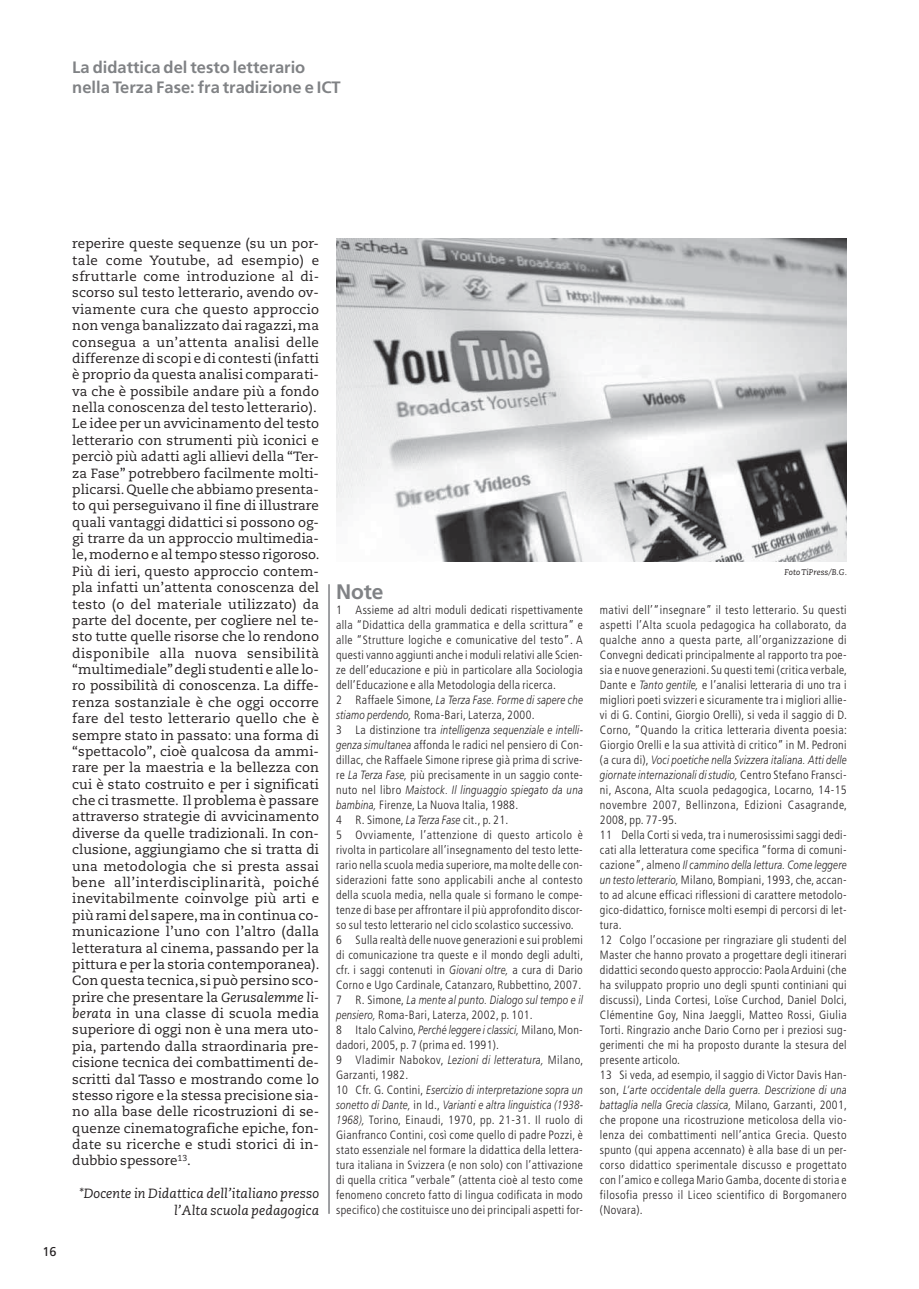
<style>
.page{position:relative;width:919px;height:1289px;background:#fff}
.page>*{position:absolute;margin:0;border:0;box-sizing:border-box;transform-origin:0 0}
.t1{font:700 21px "Frutiger";color:#808285}
.t2{font:700 16.5px/19.5px "Frutiger";color:#808285}
.t3{font:13.35px/16.4px "Caecilia";letter-spacing:.005em;color:#231f20}
.t4{font:italic 13.35px/16.4px "Caecilia";letter-spacing:.01em;color:#231f20;text-align:right}
.t5{font:12.75px "Frutiger";color:#231f20}
.t6{font:300 condensed 12px/15px "Frutiger";letter-spacing:.03em;color:#231f20}
.t7{font:italic 8.25px "Caecilia";letter-spacing:.01em;color:#231f20}
.s1{font-style:italic}
.s2{font-style:italic;font-stretch:normal}
</style>
<div class="page">
<img style="left:336px;top:238px;width:510px;height:323px">
<hr style="left:328px;top:584px;width:2px;height:629px;background:#808285">
<h2 class="t2" style="left:72px;top:59px;width:270px">La didattica del testo letterario nella Terza Fase: fra tradizione e ICT</h2>
<p class="t5" style="left:43px;top:1246px;width:16px">16</p>
<p class="t3" style="left:72px;top:236px;width:249px">reperire queste sequenze (su un por&shy;tale come Youtube, ad esempio) e sfruttarle come introduzione al di&shy;scorso sul testo letterario, avendo ov&shy;viamente cura che questo approccio non venga banalizzato dai ragazzi, ma consegua a un’attenta analisi delle differenze di scopi e di contesti (infatti è proprio da questa analisi comparati&shy;va che è possibile andare più a fondo nella conoscenza del testo letterario).<br>Le idee per un avvicinamento del testo letterario con strumenti più iconici e perciò più adatti agli allievi della “Ter&shy;za Fase” potrebbero facilmente molti&shy;plicarsi. Quelle che abbiamo presenta&shy;to qui perseguivano il fine di illustrare quali vantaggi didattici si possono og&shy;gi trarre da un approccio multimedia&shy;le, moderno e al tempo stesso rigoroso.<br>Più di ieri, questo approccio contem&shy;pla infatti un’attenta conoscenza del testo (o del materiale utilizzato) da parte del docente, per cogliere nel te&shy;sto tutte quelle risorse che lo rendono disponibile alla nuova sensibilità “multimediale” degli studenti e alle lo&shy;ro possibilità di conoscenza. La diffe&shy;renza sostanziale è che oggi occorre fare del testo letterario quello che è sempre stato in passato: una forma di “spettacolo”, cioè qualcosa da ammi&shy;rare per la maestria e la bellezza con cui è stato costruito e per i significati che ci trasmette. Il problema è passare attraverso strategie di avvicinamento diverse da quelle tradizionali. In con&shy;clusione, aggiungiamo che si tratta di una metodologia che si presta assai bene all’interdisciplinarità, poiché inevitabilmente coinvolge più arti e più rami del sapere, ma in continua co&shy;municazione l’uno con l’altro (dalla letteratura al cinema, passando per la pittura e per la storia contemporanea).<br>Con questa tecnica, si può persino sco&shy;prire che presentare la <span class="s1">Gerusalemme li&shy;berata</span> in una classe di scuola media superiore di oggi non è una mera uto&shy;pia, partendo dalla straordinaria pre&shy;cisione tecnica dei combattimenti de&shy;scritti dal Tasso e mostrando come lo stesso rigore e la stessa precisione sia&shy;no alla base delle ricostruzioni di se&shy;quenze cinematografiche epiche, fon&shy;date su ricerche e studi storici di in&shy;dubbio spessore<sup>13</sup>.</p>
<p class="t4" style="left:79px;top:1186px;width:241px">*Docente in Didattica dell’italiano presso l’Alta scuola pedagogica</p>
<p class="t7" style="left:784px;top:568px;width:64px">Foto TiPress/B.G.</p>
<h1 class="t1" style="left:336px;top:583px;width:49px">Note</h1>
<p class="t6" style="left:336px;top:603px;width:249px">1 Assieme ad altri moduli dedicati rispettivamente alla “Didattica della grammatica e della scrittura” e alle “Strutture logiche e comunicative del testo”. A questi vanno aggiunti anche i moduli relativi alle Scien&shy;ze dell’educazione e più in particolare alla Sociologia dell’Educazione e alla Metodologia della ricerca.<br>2 Raffaele Simone, <span class="s2">La Terza Fase. Forme di sapere che stiamo perdendo,</span> Roma-Bari, Laterza, 2000.<br>3 La distinzione tra <span class="s2">intelligenza sequenziale e intelli&shy;genza simultanea</span> affonda le radici nel pensiero di Con&shy;dillac, che Raffaele Simone riprese già prima di scrive&shy;re <span class="s2">La Terza Fase,</span> più precisamente in un saggio conte&shy;nuto nel libro <span class="s2">Maistock. Il linguaggio spiegato da una bambina,</span> Firenze, La Nuova Italia, 1988.<br>4 R. Simone, <span class="s2">La Terza Fase</span> cit., p. 21.<br>5 Ovviamente, l’attenzione di questo articolo è rivolta in particolare all’insegnamento del testo lette&shy;rario nella scuola media superiore, ma molte delle con&shy;siderazioni fatte sono applicabili anche al contesto della scuola media, nella quale si formano le compe&shy;tenze di base per affrontare il più approfondito discor&shy;so sul testo letterario nel ciclo scolastico successivo.<br>6 Sulla realtà delle nuove generazioni e sui problemi di comunicazione tra queste e il mondo degli adulti, cfr. i saggi contenuti in <span class="s2">Giovani oltre,</span> a cura di Dario Corno e Ugo Cardinale, Catanzaro, Rubbettino, 2007.<br>7 R. Simone, <span class="s2">La mente al punto. Dialogo sul tempo e il pensiero,</span> Roma-Bari, Laterza, 2002, p. 101.<br>8 Italo Calvino, <span class="s2">Perché leggere i classici,</span> Milano, Mon&shy;dadori, 2005, p. 7 (prima ed. 1991).<br>9 Vladimir Nabokov, <span class="s2">Lezioni di letteratura,</span> Milano, Garzanti, 1982.<br>10 Cfr. G. Contini, <span class="s2">Esercizio di interpretazione sopra un sonetto di Dante,</span> in Id., <span class="s2">Varianti e altra linguistica (1938- 1968),</span> Torino, Einaudi, 1970, pp. 21-31. Il ruolo di Gianfranco Contini, così come quello di padre Pozzi, è stato essenziale nel formare la didattica della lettera&shy;tura italiana in Svizzera (e non solo) con l’attivazione di quella critica “verbale” (attenta cioè al testo come fenomeno concreto fatto di lingua codificata in modo specifico) che costituisce uno dei principali aspetti for-</p>
<p class="t6" style="left:600px;top:603px;width:249px">mativi dell’“insegnare” il testo letterario. Su questi aspetti l’Alta scuola pedagogica ha collaborato, da qualche anno a questa parte, all’organizzazione di Convegni dedicati principalmente al rapporto tra poe&shy;sia e nuove generazioni. Su questi temi (critica verbale, Dante e <span class="s2">Tanto gentile,</span> e l’analisi letteraria di uno tra i migliori poeti svizzeri e sicuramente tra i migliori allie&shy;vi di G. Contini, Giorgio Orelli), si veda il saggio di D.<br>Corno, “Quando la critica letteraria diventa poesia:<br>Giorgio Orelli e la sua attività di critico” in M. Pedroni (a cura di), <span class="s2">Voci poetiche nella Svizzera italiana. Atti delle giornate internazionali di studio,</span> Centro Stefano Fransci&shy;ni, Ascona, Alta scuola pedagogica, Locarno, 14-15 novembre 2007, Bellinzona, Edizioni Casagrande, 2008, pp. 77-95.<br>11 Della Corti si veda, tra i numerosissimi saggi dedi&shy;cati alla letteratura come specifica “forma di comuni&shy;cazione”, almeno <span class="s2">Il cammino della lettura. Come leggere un testo letterario,</span> Milano, Bompiani, 1993, che, accan&shy;to ad alcune efficaci riflessioni di carattere metodolo&shy;gico-didattico, fornisce molti esempi di percorsi di let&shy;tura.<br>12 Colgo l’occasione per ringraziare gli studenti del Master che hanno provato a progettare degli itinerari didattici secondo questo approccio: Paola Arduini (che ha sviluppato proprio uno degli spunti continiani qui discussi), Linda Cortesi, Loïse Curchod, Daniel Dolci, Clémentine Goy, Nina Jaeggli, Matteo Rossi, Giulia Torti. Ringrazio anche Dario Corno per i preziosi sug&shy;gerimenti che mi ha proposto durante la stesura del presente articolo.<br>13 Si veda, ad esempio, il saggio di Victor Davis Han&shy;son, <span class="s2">L’arte occidentale della guerra. Descrizione di una battaglia nella Grecia classica,</span> Milano, Garzanti, 2001, che propone una ricostruzione meticolosa della vio&shy;lenza dei combattimenti nell’antica Grecia. Questo spunto (qui appena accennato) è alla base di un per&shy;corso didattico sperimentale discusso e progettato con l’amico e collega Mario Gamba, docente di storia e filosofia presso il Liceo scientifico di Borgomanero (Novara).</p>
</div>
